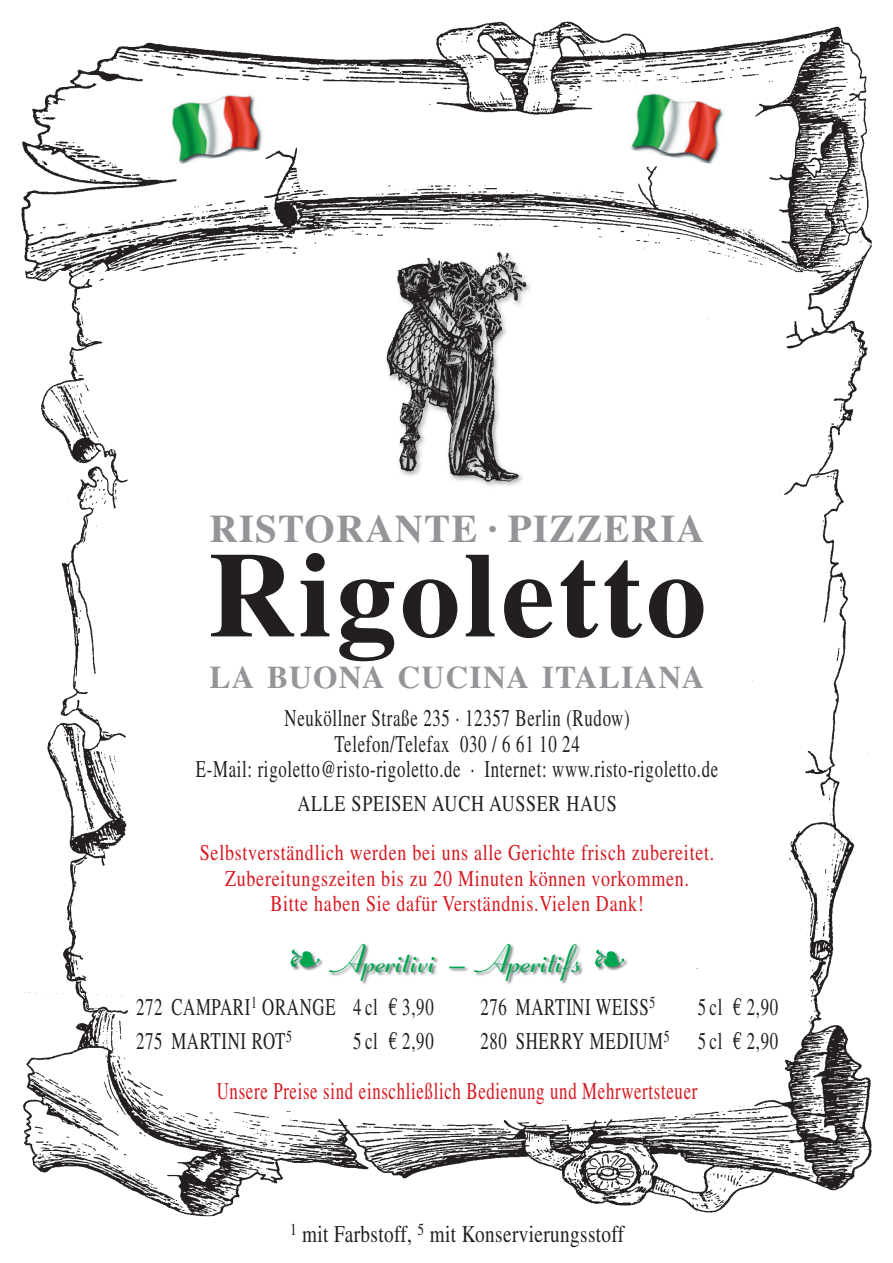
<style>
.page{position:relative;width:893px;height:1263px;background:#fff}
.page>*{position:absolute;margin:0;border:0;box-sizing:border-box;transform-origin:0 0}
.t1{font:700 120.75px "Times LT Std";letter-spacing:.03em;color:#231f20}
.t2{font:700 39px "Times LT Std";letter-spacing:.03em;color:#939598}
.t3{font:700 39px "Coronet LT Std";color:#00a54f}
.t4{font:700 31.5px "Times LT Std";letter-spacing:.04em;color:#939598}
.t5{font:24px/25.5px "Times LT Std";letter-spacing:.04em;color:#231f20;text-align:center;scale:.7 1}
.t6{font:24px "Times LT Std";letter-spacing:.04em;color:#d7171f;scale:.7 1}
.t7{font:24px "Times LT Std";letter-spacing:.02em;color:#231f20;scale:.8 1}
.t8{font:22.5px/25.5px "Times LT Std";letter-spacing:.04em;color:#d7171f;text-align:center;scale:.8 1}
.t9{font:22.5px "Times LT Std";letter-spacing:.04em;color:#231f20;scale:.8 1}
</style>
<div class="page">
<img style="left:21px;top:21px;width:851px;height:1195px">
<img style="left:385px;top:251px;width:147px;height:237px">
<img style="left:386px;top:252px;width:141px;height:231px">
<img style="left:290px;top:944px;width:338px;height:41px">
<svg style="left:290px;top:949px;width:30px;height:18px"></svg>
<svg style="left:595px;top:949px;width:29px;height:18px"></svg>
<img style="left:166px;top:90px;width:99px;height:75px">
<img style="left:628px;top:90px;width:99px;height:75px">
<h2 class="t2" style="left:210px;top:505px;width:496px">RISTORANTE · PIZZERIA</h2>
<h1 class="t1" style="left:208px;top:523px;width:500px">Rigoletto</h1>
<h3 class="t4" style="left:210px;top:659px;width:496px">LA BUONA CUCINA ITALIANA</h3>
<p class="t5" style="left:196px;top:705px;width:748px">Neuköllner Straße 235 · 12357 Berlin (Rudow)<br>Telefon/Telefax 030 / 6 61 10 24<br>E-Mail: rigoletto@risto-rigoletto.de · Internet: www.risto-rigoletto.de</p>
<p class="t9" style="left:297px;top:791px;width:401px">ALLE SPEISEN AUCH AUSSER HAUS</p>
<p class="t8" style="left:200px;top:840px;width:645px">Selbstverständlich werden bei uns alle Gerichte frisch zubereitet.<br>Zubereitungszeiten bis zu 20 Minuten können vorkommen.<br>Bitte haben Sie dafür Verständnis.Vielen Dank!</p>
<h2 class="t3" style="left:334px;top:935px;width:248px">Aperitivi – Aperitifs</h2>
<p class="t5" style="left:136px;top:990px;width:427px;line-height:34px;text-align:left">272 CAMPARI<sup>1</sup> ORANGE 4 cl € 3,90<br>275 MARTINI ROT<sup>5</sup></p>
<p class="t5" style="left:353px;top:1028px;width:116px">5 cl € 2,90</p>
<p class="t5" style="left:480px;top:994px;width:251px">276 MARTINI WEISS<sup>5</sup></p>
<p class="t5" style="left:480px;top:990px;width:427px;line-height:34px;text-align:right">5 cl € 2,90<br>280 SHERRY MEDIUM<sup>5</sup> 5 cl € 2,90</p>
<p class="t6" style="left:217px;top:1077px;width:688px">Unsere Preise sind einschließlich Bedienung und Mehrwertsteuer</p>
<p class="t7" style="left:290px;top:1220px;width:419px"><sup>1</sup> mit Farbstoff, <sup>5</sup> mit Konservierungsstoff</p>
</div>
